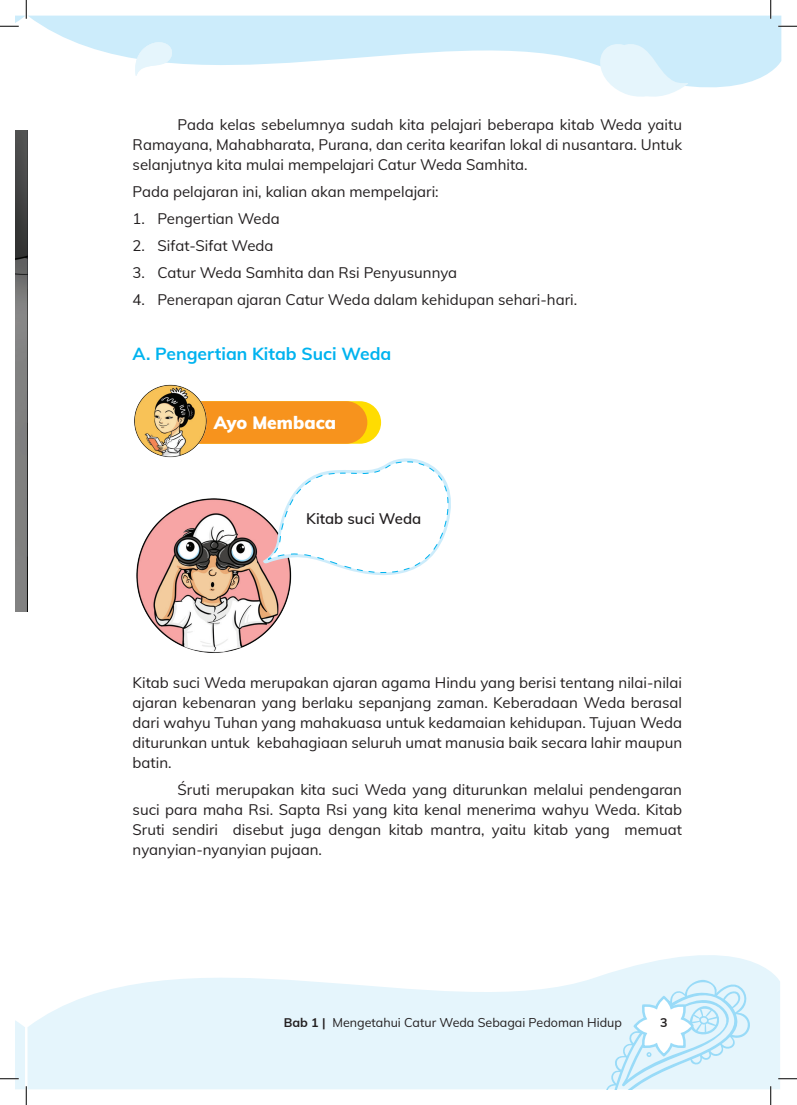
<style>
.page{position:relative;width:797px;height:1105px;background:#fff}
.page>*{position:absolute;margin:0;border:0;box-sizing:border-box;transform-origin:0 0}
.t1{font:700 17.5px "Mulish";color:#00b3ef}
.t2{font:900 17.5px "Mulish";color:#fff}
.t3{font:15px/20px "Mulish";color:#231f20;text-align:justify}
.t4{font:600 15px "Mulish";color:#231f20}
.t5{font:12.5px "Mulish";color:#231f20}
.t6{font:700 12.5px "Mulish";color:#231f20}
.s1{font-weight:700}
</style>
<div class="page">
<svg style="left:27px;top:955px;width:753px;height:134px;fill:#e5f5fc"></svg>
<svg style="left:602px;top:976px;width:152px;height:113px;background:#dbf1fb"></svg>
<svg style="left:28px;top:16px;width:753px;height:72px;fill:#ccecfb"></svg>
<svg style="left:134px;top:40px;width:40px;height:36px"></svg>
<svg style="left:600px;top:40px;width:88px;height:57px;background:#dff2fb"></svg>
<img style="left:134px;top:384px;width:67px;height:71px">
<img style="left:136px;top:523px;width:155px;height:130px">
<svg style="left:157px;top:401px;width:294px;height:185px"></svg>
<img style="left:16px;top:131px;width:12px;height:481px">
<svg style="left:778px;top:25px;width:19px;height:2px"></svg>
<svg style="left:778px;top:1078px;width:19px;height:1px"></svg>
<svg style="left:0;top:0;width:27px;height:27px"></svg>
<svg style="left:0;top:1020px;width:27px;height:85px"></svg>
<svg style="left:770px;top:0;width:1px;height:19px"></svg>
<svg style="left:770px;top:1086px;width:1px;height:19px"></svg>
<p class="t3" style="left:133px;top:114px;width:551px;text-indent:45px">Pada kelas sebelumnya sudah kita pelajari beberapa kitab Weda yaitu Ramayana, Mahabharata, Purana, dan cerita kearifan lokal di nusantara. Untuk selanjutnya kita mulai mempelajari Catur Weda Samhita.</p>
<p class="t3" style="left:133px;top:181px;width:307px">Pada pelajaran ini, kalian akan mempelajari:</p>
<p class="t3" style="left:133px;top:208px;width:148px">1. Pengertian Weda</p>
<p class="t3" style="left:133px;top:235px;width:142px">2. Sifat-Sifat Weda</p>
<p class="t3" style="left:133px;top:262px;width:326px">3. Catur Weda Samhita dan Rsi Penyusunnya</p>
<p class="t3" style="left:133px;top:289px;width:446px">4. Penerapan ajaran Catur Weda dalam kehidupan sehari-hari.</p>
<p class="t1" style="left:133px;top:340px;width:260px">A. Pengertian Kitab Suci Weda</p>
<p class="t2" style="left:214px;top:409px;width:123px">Ayo Membaca</p>
<p class="t4" style="left:306px;top:507px;width:116px">Kitab suci Weda</p>
<p class="t3" style="left:133px;top:672px;width:551px">Kitab suci Weda merupakan ajaran agama Hindu yang berisi tentang nilai-nilai ajaran kebenaran yang berlaku sepanjang zaman. Keberadaan Weda berasal dari wahyu Tuhan yang mahakuasa untuk kedamaian kehidupan. Tujuan Weda diturunkan untuk kebahagiaan seluruh umat manusia baik secara lahir maupun batin.</p>
<p class="t3" style="left:133px;top:779px;width:551px;text-indent:45px">Śruti merupakan kita suci Weda yang diturunkan melalui pendengaran suci para maha Rsi. Sapta Rsi yang kita kenal menerima wahyu Weda. Kitab Sruti sendiri disebut juga dengan kitab mantra, yaitu kitab yang memuat nyanyian-nyanyian pujaan.</p>
<p class="t5" style="left:284px;top:1013px;width:339px"><span class="s1">Bab 1 |</span> Mengetahui Catur Weda Sebagai Pedoman Hidup</p>
<p class="t6" style="left:660px;top:1014px;width:9px">3</p>
</div>
